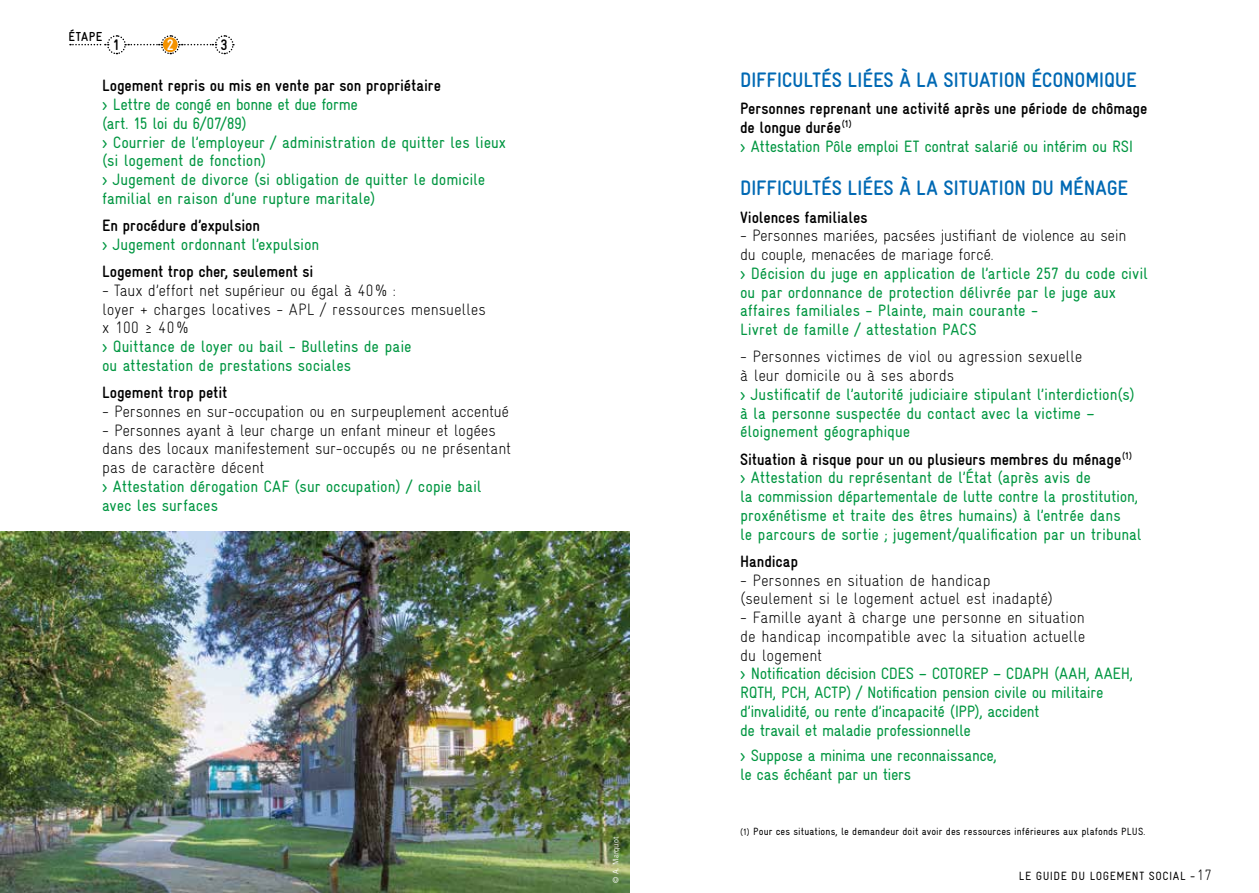
<style>
.page{position:relative;width:1259px;height:893px;background:#fff}
.page>*{position:absolute;margin:0;border:0;box-sizing:border-box;transform-origin:0 0}
.t1{font:700 21px "Gravur Condensed Pro";letter-spacing:-.01em;color:#0069b4}
.t2{font:16.5px/18.8px "Gravur Condensed Pro";letter-spacing:-.005em;color:#009641}
.t3{font:300 16.5px/18.8px "Gravur Condensed Pro";letter-spacing:-.01em;color:#000}
.t4{font:700 16.5px/18.8px "Gravur Condensed Pro";letter-spacing:-.005em;color:#000}
.t5{font:16.5px/18.8px "Gravur Condensed Pro";letter-spacing:-.025em;color:#009641}
.t6{font:700 15.3px "Gravur Condensed Pro";color:#000}
.t7{font:700 15.3px "Gravur Condensed Pro";color:#fff}
.t8{font:700 13.05px "Gravur Condensed Pro";letter-spacing:.04em;color:#000}
.t9{font:12px "Gravur Condensed Pro";letter-spacing:.045em;color:#000}
.t10{font:10.5px "Gravur Condensed Pro";letter-spacing:.01em;color:#000}
.t11{font:7.65px "Trade Gothic";letter-spacing:.01em;color:#fff}
.s1{font-weight:400;color:#009641}
.s2{font-weight:700;color:#000}
.s3{font-size:9px}
.s4{font-weight:300;font-size:15px}
</style>
<div class="page">
<svg style="left:70px;top:35px;width:164px;height:20px"></svg>
<img style="left:0;top:531px;width:629px;height:362px">
<p class="t8" style="left:68px;top:30px;width:35px">ÉTAPE</p>
<p class="t6" style="left:113px;top:36px;width:8px">1</p>
<p class="t7" style="left:167px;top:36px;width:9px">2</p>
<p class="t6" style="left:221px;top:36px;width:9px">3</p>
<p class="t4" style="left:102px;top:77px;width:340px">Logement repris ou mis en vente par son propriétaire</p>
<p class="t2" style="left:102px;top:95px;width:405px">&gt; Lettre de congé en bonne et due forme<br>(art. 15 loi du 6/07/89)<br>&gt; Courrier de l’employeur / administration de quitter les lieux (si logement de fonction)<br>&gt; Jugement de divorce (si obligation de quitter le domicile familial en raison d’une rupture maritale)</p>
<p class="t4" style="left:102px;top:216px;width:160px">En procédure d’expulsion</p>
<p class="t2" style="left:102px;top:235px;width:219px">&gt; Jugement ordonnant l’expulsion</p>
<p class="t4" style="left:102px;top:262px;width:213px">Logement trop cher, seulement si</p>
<p class="t3" style="left:102px;top:281px;width:385px">- Taux d’effort net supérieur ou égal à 40% :<br>loyer + charges locatives - APL / ressources mensuelles x 100 ≥ 40%</p>
<p class="t2" style="left:102px;top:337px;width:311px">&gt; Quittance de loyer ou bail - Bulletins de paie ou attestation de prestations sociales</p>
<p class="t4" style="left:102px;top:383px;width:127px">Logement trop petit</p>
<p class="t3" style="left:102px;top:402px;width:409px">- Personnes en sur-occupation ou en surpeuplement accentué</p>
<p class="t3" style="left:102px;top:420px;width:410px">- Personnes ayant à leur charge un enfant mineur et logées dans des locaux manifestement sur-occupés ou ne présentant pas de caractère décent</p>
<p class="t2" style="left:102px;top:477px;width:381px">&gt; Attestation dérogation CAF (sur occupation) / copie bail avec les surfaces</p>
<p class="t11" style="left:611px;top:883px;width:48px;rotate:-90deg">© A. Marquot</p>
<p class="t1" style="left:740px;top:68px;width:398px">DIFFICULTÉS LIÉES À LA SITUATION ÉCONOMIQUE</p>
<p class="t4" style="left:740px;top:99px;width:409px">Personnes reprenant une activité après une période de chômage de longue durée<sup>(1)<br></sup><span class="s1">&gt; Attestation Pôle emploi ET contrat salarié ou intérim ou RSI</span></p>
<p class="t1" style="left:740px;top:177px;width:389px">DIFFICULTÉS LIÉES À LA SITUATION DU MÉNAGE</p>
<p class="t4" style="left:740px;top:208px;width:129px">Violences familiales</p>
<p class="t3" style="left:740px;top:226px;width:388px">- Personnes mariées, pacsées justifiant de violence au sein du couple, menacées de mariage forcé.</p>
<p class="t2" style="left:740px;top:264px;width:409px">&gt; Décision du juge en application de l’article 257 du code civil ou par ordonnance de protection délivrée par le juge aux affaires familiales - Plainte, main courante -<br>Livret de famille / attestation PACS</p>
<p class="t3" style="left:740px;top:347px;width:344px">- Personnes victimes de viol ou agression sexuelle à leur domicile ou à ses abords</p>
<p class="t2" style="left:740px;top:385px;width:396px">&gt; Justificatif de l’autorité judiciaire stipulant l’interdiction(s) à la personne suspectée du contact avec la victime – éloignement géographique</p>
<p class="t2" style="left:740px;top:450px;width:403px"><span class="s2">Situation à risque pour un ou plusieurs membres du ménage</span><sup>(1)<br></sup>&gt; Attestation du représentant de l’État (après avis de<br>la commission départementale de lutte contre la prostitution, proxénétisme et traite des êtres humains) à l’entrée dans<br>le parcours de sortie ; jugement/qualification par un tribunal</p>
<p class="t4" style="left:740px;top:552px;width:60px">Handicap</p>
<p class="t3" style="left:740px;top:571px;width:315px">- Personnes en situation de handicap (seulement si le logement actuel est inadapté)</p>
<p class="t3" style="left:740px;top:608px;width:347px;text-align:justify">- Famille ayant à charge une personne en situation de handicap incompatible avec la situation actuelle du logement</p>
<p class="t5" style="left:740px;top:664px;width:395px">&gt; Notification décision CDES – COTOREP – CDAPH (AAH, AAEH, RQTH, PCH, ACTP) / Notification pension civile ou militaire d’invalidité, ou rente d’incapacité (IPP), accident<br>de travail et maladie professionnelle</p>
<p class="t2" style="left:740px;top:746px;width:258px">&gt; Suppose a minima une reconnaissance, le cas échéant par un tiers</p>
<p class="t10" style="left:740px;top:826px;width:407px"><span class="s3">(1)</span> Pour ces situations, le demandeur doit avoir des ressources inférieures aux plafonds PLUS.</p>
<p class="t9" style="left:1019px;top:869px;width:195px">LE GUIDE DU LOGEMENT SOCIAL -<span class="s4">17</span></p>
</div>
